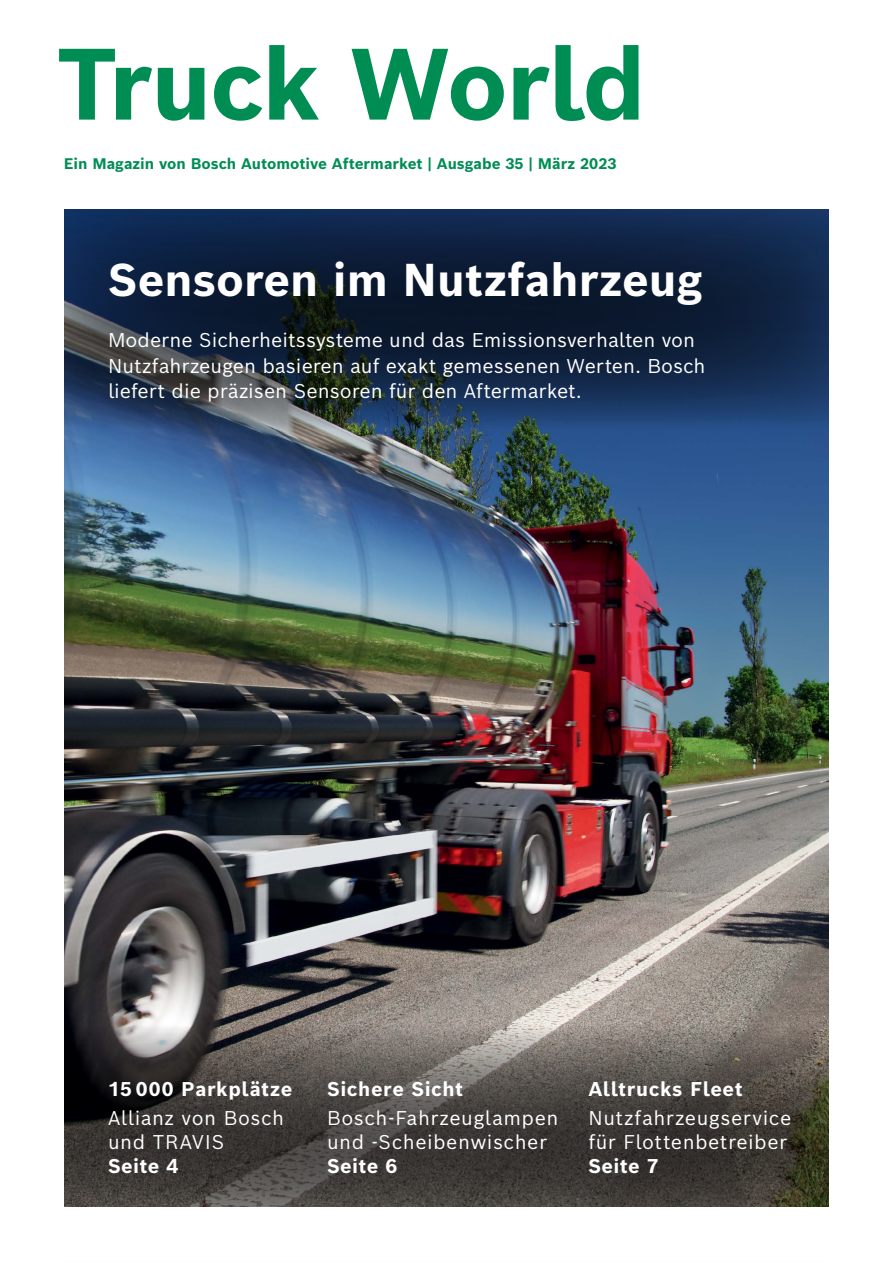
<style>
.page{position:relative;width:893px;height:1263px;background:#fff}
.page>*{position:absolute;margin:0;border:0;box-sizing:border-box;transform-origin:0 0}
.t1{font:700 99px "Bosch Sans";letter-spacing:-.02em;color:#008d54}
.t2{font:700 45px "Bosch Sans";color:#fff}
.t3{font:19.5px/25.5px "Bosch Sans";letter-spacing:.005em;color:#fff}
.t4{font:19.5px/24px "Bosch Sans";letter-spacing:.025em;color:#fff}
.t5{font:700 19.5px "Bosch Sans";letter-spacing:.03em;color:#fff}
.t6{font:700 15px "Bosch Sans";color:#008d54}
</style>
<div class="page">
<img style="left:64px;top:429px;width:765px;height:597px">
<svg style="left:64px;top:1026px;width:765px;height:181px;background:#4c4844"></svg>
<svg style="left:64px;top:209px;width:765px;height:220px;background:#162945"></svg>
<h1 class="t1" style="left:57px;top:17px;width:590px">Truck World</h1>
<p class="t6" style="left:64px;top:154px;width:554px">Ein Magazin von Bosch Automotive Aftermarket | Ausgabe 35 | März 2023</p>
<h2 class="t2" style="left:108px;top:250px;width:596px">Sensoren im Nutzfahrzeug</h2>
<p class="t3" style="left:108px;top:327px;width:599px">Moderne Sicherheitssysteme und das Emissionsverhalten von<br>Nutzfahrzeugen basieren auf exakt gemessenen Werten. Bosch liefert die präzisen Sensoren für den Aftermarket.</p>
<p class="t5" style="left:108px;top:1075px;width:186px">15 000 Parkplätze</p>
<p class="t4" style="left:108px;top:1105px;width:178px">Allianz von Bosch und TRAVIS</p>
<p class="t5" style="left:108px;top:1153px;width:72px">Seite 4</p>
<p class="t5" style="left:327px;top:1075px;width:138px">Sichere Sicht</p>
<p class="t4" style="left:327px;top:1105px;width:233px">Bosch-Fahrzeuglampen und -Scheibenwischer</p>
<p class="t5" style="left:327px;top:1153px;width:72px">Seite 6</p>
<p class="t5" style="left:588px;top:1075px;width:156px">Alltrucks Fleet</p>
<p class="t4" style="left:588px;top:1105px;width:204px">Nutzfahrzeugservice für Flottenbetreiber</p>
<p class="t5" style="left:588px;top:1153px;width:72px">Seite 7</p>
</div>
